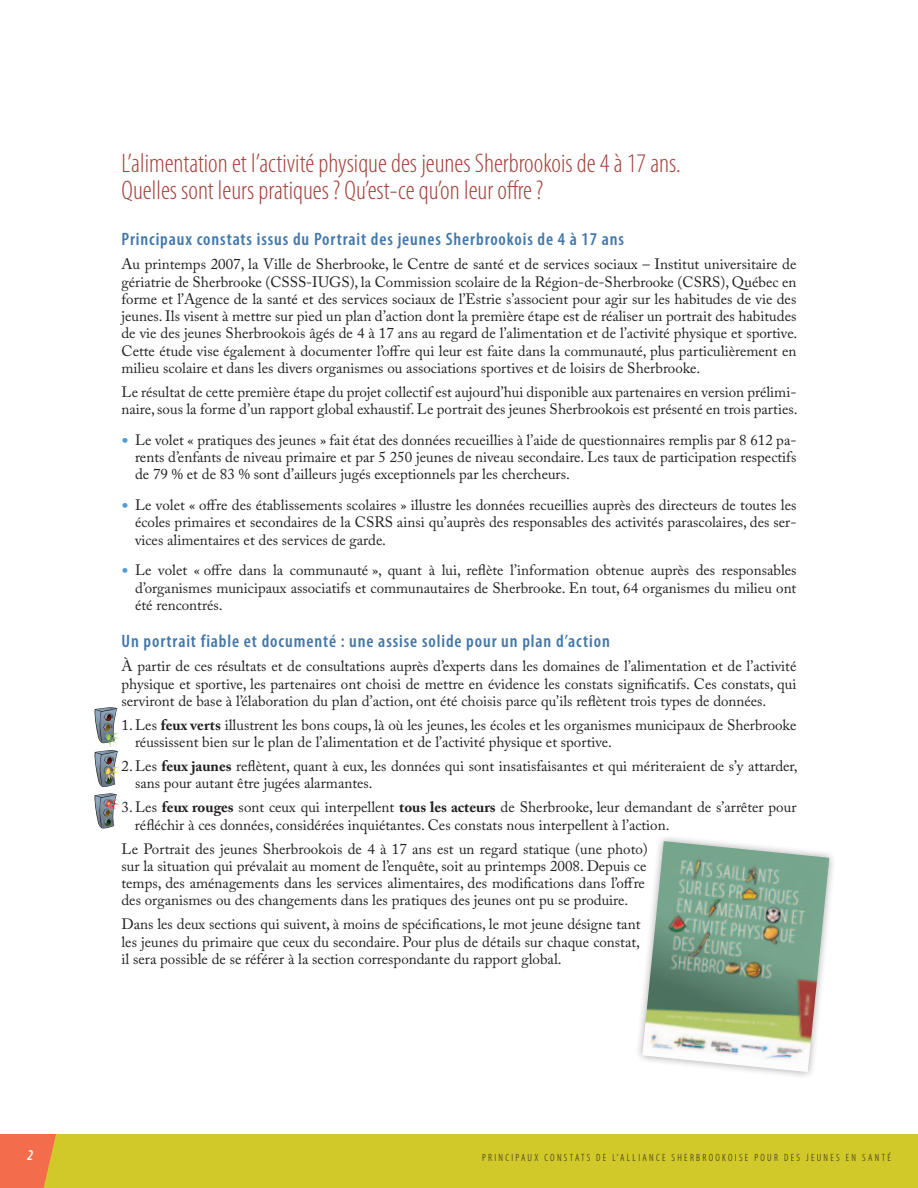
<style>
.page{position:relative;width:918px;height:1188px;background:#fff}
.page>*{position:absolute;margin:0;border:0;box-sizing:border-box;transform-origin:0 0}
.t1{font:300 condensed 27px/27px "Myriad Pro";color:#a5413a}
.t2{font:600 condensed 18px "Myriad Pro";letter-spacing:.05em;color:#4277aa}
.t3{font:15px/17.2px "Adobe Caslon Pro";color:#231f20;text-align:justify}
.t4{font:italic 600 condensed 15px "Myriad Pro";color:#fff}
.t5{font:300 condensed 10.5px "Myriad Pro";color:#231f20}
.s1{font-size:21px;color:#539dd6}
.s2{font-weight:700}
</style>
<div class="page">
<div style="left:0;top:1134px;width:918px;height:54px;background:#d1c829"></div>
<svg style="left:0;top:1134px;width:56px;height:54px;background:#ef7748"></svg>
<svg style="left:94px;top:707px;width:26px;height:122px"></svg>
<div style="left:634px;top:833px;width:202px;height:246px;background:#231f20;opacity:.4"></div>
<img style="left:642px;top:841px;width:187px;height:231px">
<h1 class="t1" style="left:122px;top:150px;width:561px">L’alimentation et l’activité physique des jeunes Sherbrookois de 4 à 17 ans.<br>Quelles sont leurs pratiques? Qu’est-ce qu’on leur offre?</h1>
<p class="t2" style="left:122px;top:228px;width:504px">Principaux constats issus du Portrait des jeunes Sherbrookois de 4 à 17 ans</p>
<p class="t3" style="left:122px;top:255px;width:677px">Au printemps 2007, la Ville de Sherbrooke, le Centre de santé et de services sociaux – Institut universitaire de gériatrie de Sherbrooke (CSSS-IUGS), la Commission scolaire de la Région-de-Sherbrooke (CSRS), Québec en forme et l’Agence de la santé et des services sociaux de l’Estrie s’associent pour agir sur les habitudes de vie des jeunes. Ils visent à mettre sur pied un plan d’action dont la première étape est de réaliser un portrait des habitudes de vie des jeunes Sherbrookois âgés de 4 à 17 ans au regard de l’alimentation et de l’activité physique et sportive.<br>Cette étude vise également à documenter l’offre qui leur est faite dans la communauté, plus particulièrement en milieu scolaire et dans les divers organismes ou associations sportives et de loisirs de Sherbrooke.</p>
<p class="t3" style="left:122px;top:383px;width:678px">Le résultat de cette première étape du projet collectif est aujourd’hui disponible aux partenaires en version prélimi&shy;naire, sous la forme d’un rapport global exhaustif. Le portrait des jeunes Sherbrookois est présenté en trois parties.</p>
<p class="t3" style="left:135px;top:431px;width:663px;text-indent:-14px"><span class="s1">•</span> Le volet « pratiques des jeunes » fait état des données recueillies à l’aide de questionnaires remplis par 8 612 pa&shy;rents d’enfants de niveau primaire et par 5 250 jeunes de niveau secondaire. Les taux de participation respectifs de 79 % et de 83 % sont d’ailleurs jugés exceptionnels par les chercheurs.</p>
<p class="t3" style="left:135px;top:496px;width:663px;text-indent:-14px"><span class="s1">•</span> Le volet « offre des établissements scolaires » illustre les données recueillies auprès des directeurs de toutes les écoles primaires et secondaires de la CSRS ainsi qu’auprès des responsables des activités parascolaires, des ser&shy;vices alimentaires et des services de garde.</p>
<p class="t3" style="left:135px;top:561px;width:663px;text-indent:-14px"><span class="s1">•</span> Le volet « offre dans la communauté », quant à lui, reflète l’information obtenue auprès des responsables d’organismes municipaux associatifs et communautaires de Sherbrooke. En tout, 64 organismes du milieu ont été rencontrés.</p>
<p class="t2" style="left:122px;top:630px;width:490px">Un portrait fiable et documenté : une assise solide pour un plan d’action</p>
<p class="t3" style="left:122px;top:657px;width:676px">À partir de ces résultats et de consultations auprès d’experts dans les domaines de l’alimentation et de l’activité physique et sportive, les partenaires ont choisi de mettre en évidence les constats significatifs. Ces constats, qui serviront de base à l’élaboration du plan d’action, ont été choisis parce qu’ils reflètent trois types de données.</p>
<p class="t3" style="left:135px;top:716px;width:663px;text-indent:-14px">1.Les <span class="s2">feux verts</span> illustrent les bons coups, là où les jeunes, les écoles et les organismes municipaux de Sherbrooke réussissent bien sur le plan de l’alimentation et de l’activité physique et sportive.</p>
<p class="t3" style="left:135px;top:757px;width:664px;text-indent:-14px">2.Les <span class="s2">feux jaunes</span> reflètent, quant à eux, les données qui sont insatisfaisantes et qui mériteraient de s’y attarder, sans pour autant être jugées alarmantes.</p>
<p class="t3" style="left:135px;top:798px;width:663px;text-indent:-13px">3.Les <span class="s2">feux rouges</span> sont ceux qui interpellent <span class="s2">tous les acteurs</span> de Sherbrooke, leur demandant de s’arrêter pour réfléchir à ces données, considérées inquiétantes. Ces constats nous interpellent à l’action.</p>
<p class="t3" style="left:121px;top:840px;width:528px;text-align:left">Le Portrait des jeunes Sherbrookois de 4 à 17 ans est un regard statique (une photo) sur la situation qui prévalait au moment de l’enquête, soit au printemps 2008. Depuis ce temps, des aménagements dans les services alimentaires, des modifications dans l’offre des organismes ou des changements dans les pratiques des jeunes ont pu se produire.</p>
<p class="t3" style="left:121px;top:915px;width:521px">Dans les deux sections qui suivent, à moins de spécifications, le mot jeune désigne tant les jeunes du primaire que ceux du secondaire. Pour plus de détails sur chaque constat, il sera possible de se référer à la section correspondante du rapport global.</p>
<p class="t4" style="left:27px;top:1146px;width:8px">2</p>
<p class="t5" style="left:482px;top:1152px;width:13px">Principaux</p>
<p class="t5" style="left:544px;top:1152px;width:7px">constats</p>
<p class="t5" style="left:596px;top:1152px;width:31px">de l’alliance</p>
<p class="t5" style="left:672px;top:1152px;width:7px">sherbrookoise</p>
<p class="t5" style="left:754px;top:1152px;width:7px">pour</p>
<p class="t5" style="left:784px;top:1152px;width:6px">des</p>
<p class="t5" style="left:806px;top:1152px;width:12px">jeunes</p>
<p class="t5" style="left:846px;top:1152px;width:24px">en santé</p>
</div>
